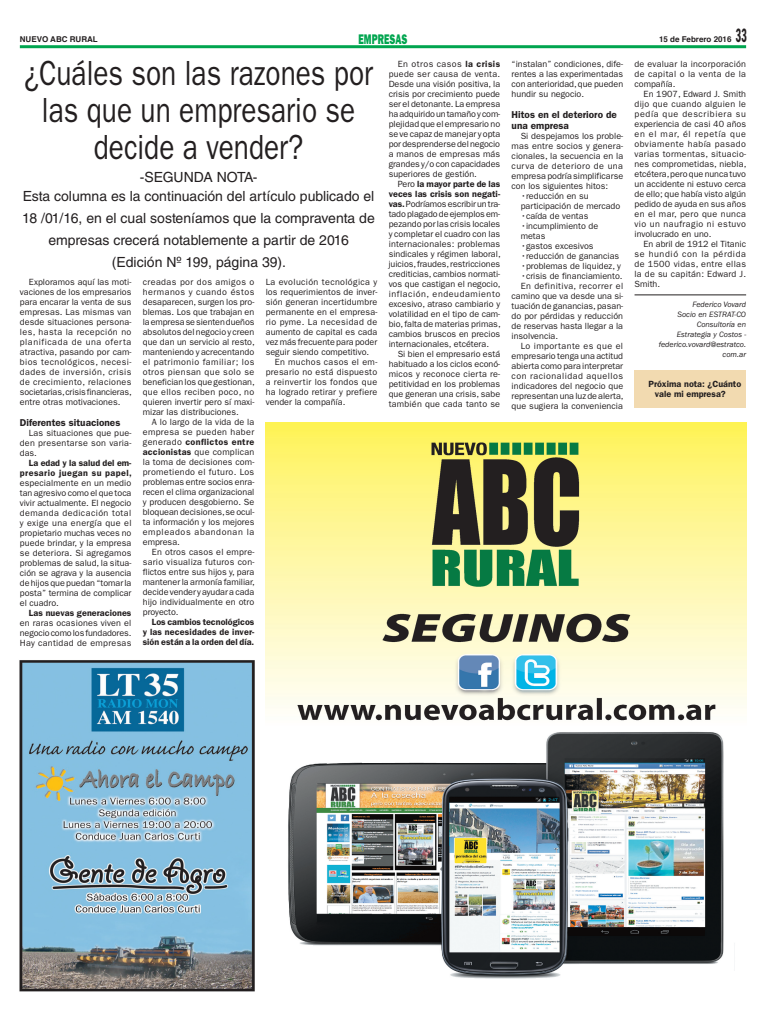
<style>
.page{position:relative;width:766px;height:1021px;background:#fff}
.page>*{position:absolute;margin:0;border:0;box-sizing:border-box;transform-origin:0 0}
.t1{font:35px/37px "ITC Franklin Gothic Std";color:#231f20;text-align:center;scale:.8 1}
.t2{font:20px "ITC Franklin Gothic Std Dm Cd";color:#231f20;scale:.55 1}
.t3{font:14px/22px "Helvetica LT Std";color:#231f20;text-align:center}
.t4{font:14px "ITC Franklin Gothic Std Hvy";color:#00a54f;scale:.65 1}
.t5{font:600 10px/11px "ITC Franklin Gothic Std";color:#231f20}
.t6{font:9px/10px "ITC Franklin Gothic Std";color:#231f20;text-align:justify}
.t7{font:600 9px/10px "ITC Franklin Gothic Std";color:#231f20;text-align:justify}
.t8{font:9px "ITC Franklin Gothic Std";letter-spacing:.04em;color:#231f20}
.t9{font:9px "ITC Franklin Gothic Std";letter-spacing:.035em;color:#231f20}
.t10{font:600 9px/10px "ITC Franklin Gothic Std";letter-spacing:.05em;color:#231f20;text-align:right}
.t11{font:9px "ITC Franklin Gothic Std";letter-spacing:.02em;color:#231f20}
.t12{font:9px "ITC Franklin Gothic Std";letter-spacing:.025em;color:#231f20}
.t13{font:9px "ITC Franklin Gothic Std";letter-spacing:.05em;color:#231f20}
.t14{font:9px "ITC Franklin Gothic Std";letter-spacing:.03em;color:#231f20}
.t15{font:italic 8px/10px "ITC Franklin Gothic Std";color:#231f20;text-align:right}
.t16{font:700 8px "Helvetica";color:#231f20}
.s1{font-weight:600}
</style>
<div class="page">
<hr style="left:20px;top:45px;width:726px;height:3px;background:#00a54f">
<div style="left:634px;top:369px;width:111px;height:38px;background:#f2dab0"></div>
<img style="left:266px;top:423px;width:479px;height:556px">
<img style="left:19px;top:660px;width:236px;height:332px">
<hr style="left:634px;top:294px;width:112px;height:1px;background:#231f20">
<p class="t16" style="left:20px;top:33px;width:79px">NUEVO ABC RURAL</p>
<h3 class="t4" style="left:358px;top:31px;width:77px">EMPRESAS</h3>
<p class="t16" style="left:658px;top:33px;width:74px">15 de Febrero 2016</p>
<h2 class="t2" style="left:735px;top:24px;width:22px">33</h2>
<h1 class="t1" style="left:24px;top:54px;width:438px">¿Cuáles son las razones por las que un empresario se decide a vender?</h1>
<h3 class="t3" style="left:23px;top:167px;width:353px;line-height:19.1px">-SEGUNDA NOTA-<br>Esta columna es la continuación del artículo publicado el</h3>
<h3 class="t3" style="left:22px;top:207px;width:354px">18 /01/16, en el cual sosteníamos que la compraventa de empresas crecerá notablemente a partir de 2016 (Edición Nº 199, página 39).</h3>
<p class="t6" style="left:143px;top:277px;width:113px">creadas por dos amigos o hermanos y cuando éstos desaparecen, surgen los pro&shy;blemas. Los que trabajan en la empresa se sienten dueños absolutos del negocio y creen que dan un servicio al resto, manteniendo y acrecentando el patrimonio familiar; los otros piensan que solo se benefician los que gestionan, que ellos reciben poco, no quieren invertir pero sí maxi&shy;mizar las distribuciones.</p>
<p class="t6" style="left:143px;top:417px;width:113px;text-indent:9px">A lo largo de la vida de la empresa se pueden haber generado <span class="s1">conflictos entre accionistas</span> que complican la toma de decisiones com&shy;prometiendo el futuro. Los problemas entre socios enra&shy;recen el clima organizacional y producen desgobierno. Se bloquean decisiones, se ocul&shy;ta información y los mejores empleados abandonan la empresa.</p>
<p class="t6" style="left:143px;top:547px;width:113px;text-indent:9px">En otros casos el empre&shy;sario visualiza futuros con&shy;flictos entre sus hijos y, para mantener la armonía familiar, decide vender y ayudar a cada hijo individualmente en otro proyecto.</p>
<p class="t7" style="left:143px;top:617px;width:113px;text-indent:9px">Los cambios tecnológicos y las necesidades de inver&shy;sión están a la orden del día.</p>
<p class="t6" style="left:20px;top:277px;width:113px;text-indent:9px">Exploramos aquí las moti&shy;vaciones de los empresarios para encarar la venta de sus empresas. Las mismas van desde situaciones persona&shy;les, hasta la recepción no planificada de una oferta atractiva, pasando por cam&shy;bios tecnológicos, necesi&shy;dades de inversión, crisis de crecimiento, relaciones societarias, crisis financieras, entre otras motivaciones.</p>
<p class="t5" style="left:20px;top:417px;width:102px">Diferentes situaciones</p>
<p class="t6" style="left:20px;top:428px;width:113px;text-indent:9px">Las situaciones que pue&shy;den presentarse son varia&shy;das.</p>
<p class="t10" style="left:20px;top:458px;width:113px">La edad y la salud del em&shy;presario juegan su papel,</p>
<p class="t6" style="left:20px;top:478px;width:113px">especialmente en un medio tan agresivo como el que toca vivir actualmente. El negocio demanda dedicación total y exige una energía que el propietario muchas veces no puede brindar, y la empresa se deteriora. Si agregamos problemas de salud, la situa&shy;ción se agrava y la ausencia de hijos que puedan “tomar la posta” termina de complicar el cuadro.</p>
<p class="t7" style="left:29px;top:608px;width:104px">Las nuevas generaciones</p>
<p class="t6" style="left:20px;top:618px;width:113px">en raras ocasiones viven el negocio como los fundadores.<br>Hay cantidad de empresas</p>
<p class="t8" style="left:266px;top:277px;width:113px">La evolución tecnológica y</p>
<p class="t6" style="left:266px;top:287px;width:113px">los requerimientos de inver-</p>
<p class="t6" style="left:266px;top:297px;width:113px">sión generan incertidumbre</p>
<p class="t6" style="left:266px;top:307px;width:113px">permanente en el empresa-</p>
<p class="t9" style="left:266px;top:317px;width:113px">rio pyme. La necesidad de</p>
<p class="t6" style="left:266px;top:327px;width:113px">aumento de capital es cada</p>
<p class="t6" style="left:266px;top:337px;width:113px">vez más frecuente para poder</p>
<p class="t6" style="left:266px;top:347px;width:105px">seguir siendo competitivo.</p>
<p class="t14" style="left:275px;top:357px;width:104px">En muchos casos el em-</p>
<p class="t12" style="left:266px;top:367px;width:113px">presario no está dispuesto</p>
<p class="t9" style="left:266px;top:377px;width:113px">a reinvertir los fondos que</p>
<p class="t11" style="left:266px;top:387px;width:113px">ha logrado retirar y prefiere</p>
<p class="t6" style="left:266px;top:397px;width:81px">vender la compañía.</p>
<p class="t6" style="left:388px;top:59px;width:113px;text-indent:9px">En otros casos <span class="s1">la crisis </span>puede ser causa de venta.<br>Desde una visión positiva, la crisis por crecimiento puede ser el detonante. La empresa ha adquirido un tamaño y com&shy;plejidad que el empresario no se ve capaz de manejar y opta por desprenderse del negocio a manos de empresas más grandes y/o con capacidades superiores de gestión.</p>
<p class="t6" style="left:388px;top:179px;width:113px;text-indent:9px">Pero <span class="s1">la mayor parte de las veces las crisis son negati&shy;vas.</span> Podríamos escribir un tra&shy;tado plagado de ejemplos em&shy;pezando por las crisis locales y completar el cuadro con las internacionales: problemas sindicales y régimen laboral, juicios, fraudes, restricciones crediticias, cambios normati&shy;vos que castigan el negocio, inflación, endeudamiento excesivo, atraso cambiario y volatilidad en el tipo de cam&shy;bio, falta de materias primas, cambios bruscos en precios internacionales, etcétera.</p>
<p class="t6" style="left:388px;top:349px;width:113px;text-indent:9px">Si bien el empresario está habituado a los ciclos econó&shy;micos y reconoce cierta re&shy;petitividad en los problemas que generan una crisis, sabe también que cada tanto se</p>
<p class="t6" style="left:511px;top:59px;width:113px">“instalan” condiciones, dife&shy;rentes a las experimentadas con anterioridad, que pueden hundir su negocio.</p>
<p class="t5" style="left:511px;top:109px;width:107px">Hitos en el deterioro de una empresa</p>
<p class="t6" style="left:511px;top:131px;width:113px;text-indent:9px">Si despejamos los proble&shy;mas entre socios y genera&shy;cionales, la secuencia en la curva de deterioro de una empresa podría simplificarse con los siguientes hitos:</p>
<p class="t6" style="left:520px;top:191px;width:101px">•reducción en su participación de mercado</p>
<p class="t6" style="left:520px;top:211px;width:69px">•caída de ventas</p>
<p class="t6" style="left:520px;top:221px;width:79px">•incumplimiento de metas</p>
<p class="t6" style="left:520px;top:241px;width:74px">•gastos excesivos</p>
<p class="t6" style="left:520px;top:251px;width:100px">•reducción de ganancias</p>
<p class="t6" style="left:520px;top:261px;width:102px">•problemas de liquidez, y</p>
<p class="t6" style="left:520px;top:271px;width:103px">•crisis de financiamiento.</p>
<p class="t8" style="left:520px;top:280px;width:104px">En definitiva, recorrer el</p>
<p class="t6" style="left:511px;top:291px;width:113px">camino que va desde una si-</p>
<p class="t6" style="left:511px;top:301px;width:113px">tuación de ganancias, pasan-</p>
<p class="t6" style="left:511px;top:311px;width:113px">do por pérdidas y reducción</p>
<p class="t6" style="left:511px;top:321px;width:113px">de reservas hasta llegar a la</p>
<p class="t6" style="left:511px;top:331px;width:48px">insolvencia.</p>
<p class="t8" style="left:520px;top:340px;width:104px">Lo importante es que el</p>
<p class="t6" style="left:511px;top:351px;width:113px">empresario tenga una actitud</p>
<p class="t6" style="left:511px;top:361px;width:113px">abierta como para interpretar</p>
<p class="t13" style="left:511px;top:370px;width:113px">con racionalidad aquellos</p>
<p class="t6" style="left:511px;top:381px;width:113px">indicadores del negocio que</p>
<p class="t6" style="left:511px;top:391px;width:113px">representan una luz de alerta,</p>
<p class="t6" style="left:511px;top:401px;width:113px">que sugiera la conveniencia</p>
<p class="t6" style="left:634px;top:59px;width:113px">de evaluar la incorporación de capital o la venta de la compañía.</p>
<p class="t6" style="left:634px;top:89px;width:113px;text-indent:9px">En 1907, Edward J. Smith dijo que cuando alguien le pedía que describiera su experiencia de casi 40 años en el mar, él repetía que obviamente había pasado varias tormentas, situacio&shy;nes comprometidas, niebla, etcétera, pero que nunca tuvo un accidente ni estuvo cerca de ello; que había visto algún pedido de ayuda en sus años en el mar, pero que nunca vio un naufragio ni estuvo involucrado en uno.</p>
<p class="t6" style="left:634px;top:239px;width:113px;text-indent:9px">En abril de 1912 el Titanic se hundió con la pérdida de 1500 vidas, entre ellas la de su capitán: Edward J.<br>Smith.</p>
<p class="t15" style="left:658px;top:299px;width:89px">Federico Vovard<br>Socio en ESTRAT-CO<br>Consultoría en<br>Estrategia y Costos - federico.vovard@estratco. com.ar</p>
<p class="t7" style="left:654px;top:379px;width:88px;text-indent:-6px">Próxima nota: ¿Cuánto vale mi empresa?</p>
</div>
